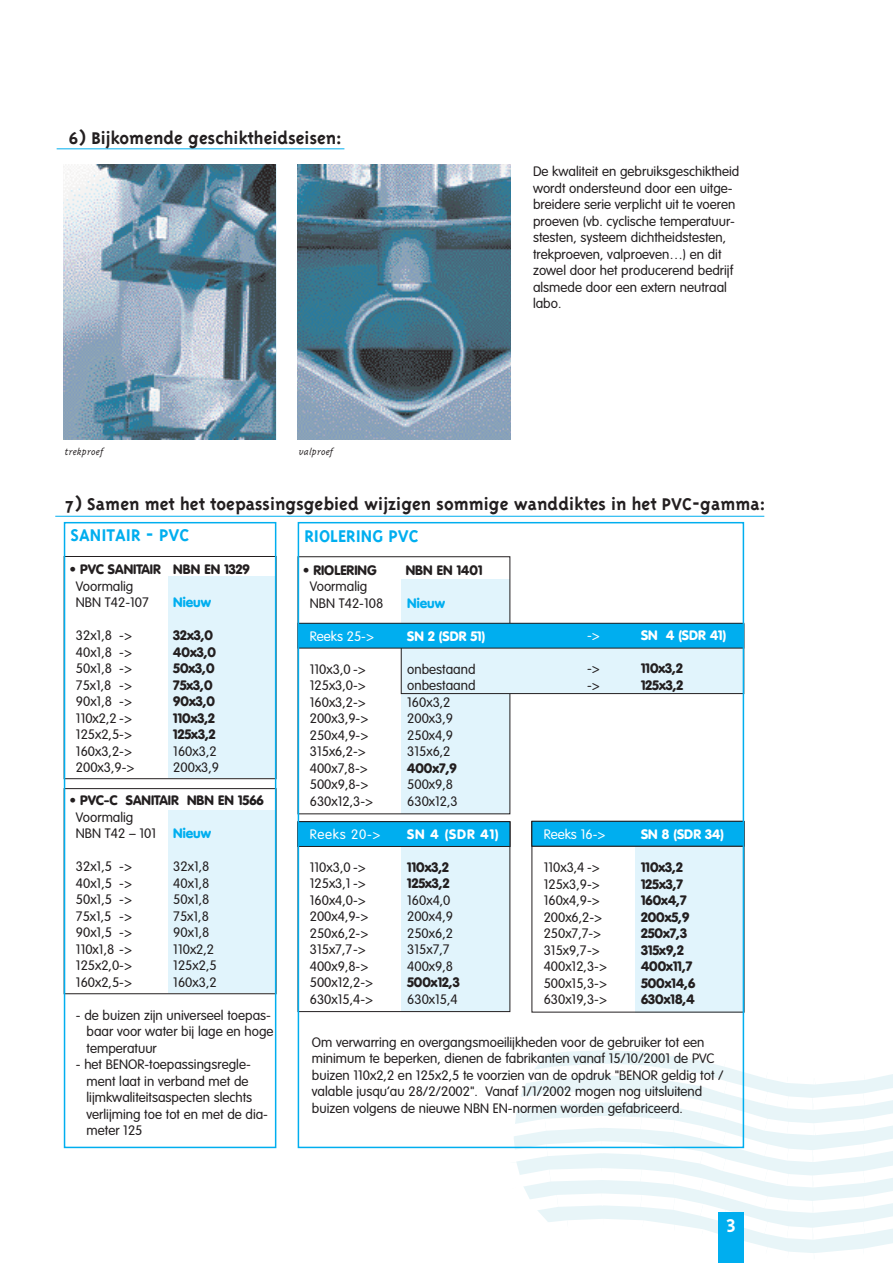
<style>
.page{position:relative;width:893px;height:1263px;background:#fff}
.page>*{position:absolute;margin:0;border:0;box-sizing:border-box;transform-origin:0 0}
.t1{font:700 21px "Triplex";color:#fff}
.t2{font:700 19.5px "Triplex";color:#231f20}
.t3{font:700 19.5px "Triplex";color:#00aeef}
.t4{font:300 13.5px/16.5px "VAG Rounded";color:#231f20}
.t5{font:900 13.5px "VAG Rounded";color:#231f20}
.t6{font:900 13.5px "VAG Rounded";color:#fff}
.t7{font:300 13.5px "VAG Rounded";color:#fff}
.t8{font:900 13.5px "VAG Rounded";color:#00aeef}
.t9{font:italic 300 10.5px "Triplex";color:#231f20}
.s1{font-weight:300}
</style>
<div class="page">
<div style="left:402px;top:823px;width:108px;height:188px;background:#e1f4fc"></div>
<div style="left:402px;top:579px;width:108px;height:235px;background:#e1f4fc"></div>
<div style="left:635px;top:821px;width:109px;height:192px;background:#e1f4fc"></div>
<div style="left:168px;top:576px;width:108px;height:202px;background:#e1f4fc"></div>
<div style="left:168px;top:810px;width:108px;height:183px;background:#e1f4fc"></div>
<svg style="left:510px;top:1034px;width:383px;height:229px"></svg>
<div style="left:719px;top:1212px;width:25px;height:51px;background:#00aeef"></div>
<hr style="left:57px;top:149px;width:287px;height:1px;background:#00aeef">
<hr style="left:55px;top:516px;width:709px;height:1px;background:#00aeef">
<img style="left:64px;top:165px;width:211px;height:274px">
<img style="left:298px;top:165px;width:212px;height:275px">
<div style="left:298px;top:556px;width:212px;height:258px;border:1px solid #231f20"></div>
<div style="left:298px;top:822px;width:212px;height:24px;background:#00aeef"></div>
<div style="left:298px;top:821px;width:212px;height:26px;border:1px solid #231f20"></div>
<div style="left:532px;top:821px;width:212px;height:25px;background:#00aeef"></div>
<div style="left:531px;top:821px;width:213px;height:25px;border:1px solid #231f20"></div>
<div style="left:401px;top:624px;width:343px;height:69px;background:#e1f4fc"></div>
<div style="left:401px;top:624px;width:343px;height:70px;border:1px solid #231f20"></div>
<div style="left:298px;top:623px;width:446px;height:25px;background:#00aeef"></div>
<div style="left:298px;top:623px;width:446px;height:25px;border:1px solid #231f20"></div>
<div style="left:298px;top:522px;width:446px;height:626px;border:2px solid #00aeef"></div>
<div style="left:64px;top:522px;width:212px;height:626px;border:2px solid #00aeef"></div>
<h2 class="t2" style="left:69px;top:126px;width:275px">6) Bijkomende geschiktheidseisen:</h2>
<p class="t9" style="left:65px;top:446px;width:40px">trekproef</p>
<p class="t9" style="left:299px;top:446px;width:36px">valproef</p>
<p class="t4" style="left:533px;top:164px;width:208px">De kwaliteit en gebruiksgeschiktheid wordt ondersteund door een uitge&shy;breidere serie verplicht uit te voeren proeven (vb. cyclische temperatuur&shy;stesten, systeem dichtheidstesten, trekproeven, valproeven…) en dit zowel door het producerend bedrijf alsmede door een extern neutraal labo.</p>
<h2 class="t2" style="left:65px;top:492px;width:702px">7) Samen met het toepassingsgebied wijzigen sommige wanddiktes in het PVC-gamma:</h2>
<h2 class="t3" style="left:71px;top:523px;width:120px">SANITAIR - PVC</h2>
<p class="t5" style="left:69px;top:564px;width:182px">• PVC SANITAIR NBN EN 1329</p>
<p class="t4" style="left:76px;top:579px;width:74px">Voormalig<br>NBN T42-107</p>
<p class="t8" style="left:173px;top:597px;width:39px">Nieuw</p>
<p class="t4" style="left:76px;top:628px;width:58px">32x1,8 -&gt;</p>
<p class="t5" style="left:173px;top:630px;width:41px">32x3,0</p>
<p class="t4" style="left:76px;top:645px;width:58px">40x1,8 -&gt;</p>
<p class="t5" style="left:173px;top:646px;width:44px">40x3,0</p>
<p class="t4" style="left:76px;top:661px;width:58px">50x1,8 -&gt;</p>
<p class="t5" style="left:173px;top:663px;width:43px">50x3,0</p>
<p class="t4" style="left:76px;top:678px;width:58px">75x1,8 -&gt;</p>
<p class="t5" style="left:173px;top:679px;width:41px">75x3,0</p>
<p class="t4" style="left:76px;top:694px;width:58px">90x1,8 -&gt;</p>
<p class="t5" style="left:173px;top:696px;width:43px">90x3,0</p>
<p class="t4" style="left:76px;top:711px;width:58px">110x2,2 -&gt;</p>
<p class="t5" style="left:173px;top:712px;width:43px">110x3,2</p>
<p class="t4" style="left:76px;top:727px;width:58px">125x2,5-&gt;</p>
<p class="t5" style="left:173px;top:729px;width:44px">125x3,2</p>
<p class="t4" style="left:76px;top:744px;width:58px">160x3,2-&gt;</p>
<p class="t4" style="left:173px;top:744px;width:45px">160x3,2</p>
<p class="t4" style="left:76px;top:760px;width:60px">200x3,9-&gt;</p>
<p class="t4" style="left:173px;top:760px;width:47px">200x3,9</p>
<p class="t5" style="left:69px;top:795px;width:196px">• PVC-C SANITAIR NBN EN 1566</p>
<p class="t4" style="left:76px;top:810px;width:82px">Voormalig<br>NBN T42 – 101</p>
<p class="t8" style="left:173px;top:828px;width:39px">Nieuw</p>
<p class="t4" style="left:76px;top:859px;width:58px">32x1,5 -&gt;</p>
<p class="t4" style="left:173px;top:859px;width:38px">32x1,8</p>
<p class="t4" style="left:76px;top:876px;width:58px">40x1,5 -&gt;</p>
<p class="t4" style="left:173px;top:876px;width:38px">40x1,8</p>
<p class="t4" style="left:76px;top:892px;width:58px">50x1,5 -&gt;</p>
<p class="t4" style="left:173px;top:892px;width:38px">50x1,8</p>
<p class="t4" style="left:76px;top:909px;width:58px">75x1,5 -&gt;</p>
<p class="t4" style="left:173px;top:909px;width:37px">75x1,8</p>
<p class="t4" style="left:76px;top:925px;width:58px">90x1,5 -&gt;</p>
<p class="t4" style="left:173px;top:925px;width:38px">90x1,8</p>
<p class="t4" style="left:76px;top:942px;width:58px">110x1,8 -&gt;</p>
<p class="t4" style="left:173px;top:942px;width:42px">110x2,2</p>
<p class="t4" style="left:76px;top:958px;width:58px">125x2,0-&gt;</p>
<p class="t4" style="left:173px;top:958px;width:45px">125x2,5</p>
<p class="t4" style="left:76px;top:975px;width:58px">160x2,5-&gt;</p>
<p class="t4" style="left:173px;top:975px;width:45px">160x3,2</p>
<p class="t4" style="left:87px;top:1008px;width:189px;text-indent:-11px">- de buizen zijn universeel toepas&shy;baar voor water bij lage en hoge temperatuur</p>
<p class="t4" style="left:87px;top:1057px;width:183px;text-indent:-11px">- het BENOR-toepassingsregle&shy;ment laat in verband met de lijmkwaliteitsaspecten slechts verlijming toe tot en met de dia&shy;meter 125</p>
<h2 class="t3" style="left:304px;top:523px;width:116px">RIOLERING PVC</h2>
<p class="t5" style="left:303px;top:564px;width:75px"><span class="s1">•</span> RIOLERING</p>
<p class="t5" style="left:406px;top:564px;width:78px">NBN EN 1401</p>
<p class="t4" style="left:310px;top:579px;width:75px">Voormalig<br>NBN T42-108</p>
<p class="t8" style="left:407px;top:597px;width:39px">Nieuw</p>
<p class="t7" style="left:310px;top:630px;width:66px">Reeks 25-&gt;</p>
<p class="t6" style="left:407px;top:630px;width:80px">SN 2 (SDR 51)</p>
<p class="t4" style="left:310px;top:662px;width:58px">110x3,0 -&gt;</p>
<p class="t4" style="left:407px;top:662px;width:70px">onbestaand</p>
<p class="t4" style="left:310px;top:678px;width:58px">125x3,0-&gt;</p>
<p class="t4" style="left:407px;top:678px;width:70px">onbestaand</p>
<p class="t4" style="left:310px;top:695px;width:58px">160x3,2-&gt;</p>
<p class="t4" style="left:407px;top:695px;width:45px">160x3,2</p>
<p class="t4" style="left:310px;top:711px;width:60px">200x3,9-&gt;</p>
<p class="t4" style="left:407px;top:711px;width:47px">200x3,9</p>
<p class="t4" style="left:310px;top:728px;width:60px">250x4,9-&gt;</p>
<p class="t4" style="left:407px;top:728px;width:47px">250x4,9</p>
<p class="t4" style="left:310px;top:744px;width:58px">315x6,2-&gt;</p>
<p class="t4" style="left:407px;top:744px;width:45px">315x6,2</p>
<p class="t4" style="left:310px;top:761px;width:60px">400x7,8-&gt;</p>
<p class="t5" style="left:407px;top:762px;width:51px">400x7,9</p>
<p class="t4" style="left:310px;top:777px;width:60px">500x9,8-&gt;</p>
<p class="t4" style="left:407px;top:777px;width:47px">500x9,8</p>
<p class="t4" style="left:310px;top:794px;width:65px">630x12,3-&gt;</p>
<p class="t4" style="left:407px;top:794px;width:52px">630x12,3</p>
<p class="t7" style="left:310px;top:828px;width:72px">Reeks 20-&gt;</p>
<p class="t6" style="left:407px;top:828px;width:93px">SN 4 (SDR 41)</p>
<p class="t4" style="left:310px;top:860px;width:58px">110x3,0 -&gt;</p>
<p class="t5" style="left:407px;top:861px;width:43px">110x3,2</p>
<p class="t4" style="left:310px;top:876px;width:58px">125x3,1 -&gt;</p>
<p class="t5" style="left:407px;top:878px;width:44px">125x3,2</p>
<p class="t4" style="left:310px;top:893px;width:58px">160x4,0-&gt;</p>
<p class="t4" style="left:407px;top:893px;width:45px">160x4,0</p>
<p class="t4" style="left:310px;top:909px;width:60px">200x4,9-&gt;</p>
<p class="t4" style="left:407px;top:909px;width:47px">200x4,9</p>
<p class="t4" style="left:310px;top:926px;width:60px">250x6,2-&gt;</p>
<p class="t4" style="left:407px;top:926px;width:47px">250x6,2</p>
<p class="t4" style="left:310px;top:942px;width:58px">315x7,7-&gt;</p>
<p class="t4" style="left:407px;top:942px;width:44px">315x7,7</p>
<p class="t4" style="left:310px;top:959px;width:60px">400x9,8-&gt;</p>
<p class="t4" style="left:407px;top:959px;width:47px">400x9,8</p>
<p class="t4" style="left:310px;top:975px;width:65px">500x12,2-&gt;</p>
<p class="t5" style="left:407px;top:977px;width:54px">500x12,3</p>
<p class="t4" style="left:310px;top:992px;width:65px">630x15,4-&gt;</p>
<p class="t4" style="left:407px;top:992px;width:52px">630x15,4</p>
<p class="t7" style="left:587px;top:630px;width:14px">-&gt;</p>
<p class="t6" style="left:641px;top:630px;width:87px">SN 4 (SDR 41)</p>
<p class="t4" style="left:587px;top:661px;width:14px">-&gt;</p>
<p class="t5" style="left:641px;top:663px;width:43px">110x3,2</p>
<p class="t4" style="left:587px;top:678px;width:14px">-&gt;</p>
<p class="t5" style="left:641px;top:679px;width:44px">125x3,2</p>
<p class="t7" style="left:544px;top:829px;width:63px">Reeks 16-&gt;</p>
<p class="t6" style="left:641px;top:829px;width:84px">SN 8 (SDR 34)</p>
<p class="t4" style="left:544px;top:860px;width:58px">110x3,4 -&gt;</p>
<p class="t5" style="left:641px;top:862px;width:43px">110x3,2</p>
<p class="t4" style="left:544px;top:877px;width:58px">125x3,9-&gt;</p>
<p class="t5" style="left:641px;top:878px;width:43px">125x3,7</p>
<p class="t4" style="left:544px;top:893px;width:58px">160x4,9-&gt;</p>
<p class="t5" style="left:641px;top:895px;width:47px">160x4,7</p>
<p class="t4" style="left:544px;top:910px;width:60px">200x6,2-&gt;</p>
<p class="t5" style="left:641px;top:911px;width:50px">200x5,9</p>
<p class="t4" style="left:544px;top:926px;width:59px">250x7,7-&gt;</p>
<p class="t5" style="left:641px;top:928px;width:48px">250x7,3</p>
<p class="t4" style="left:544px;top:943px;width:58px">315x9,7-&gt;</p>
<p class="t5" style="left:641px;top:944px;width:44px">315x9,2</p>
<p class="t4" style="left:544px;top:959px;width:65px">400x12,3-&gt;</p>
<p class="t5" style="left:641px;top:961px;width:53px">400x11,7</p>
<p class="t4" style="left:544px;top:976px;width:65px">500x15,3-&gt;</p>
<p class="t5" style="left:641px;top:977px;width:56px">500x14,6</p>
<p class="t4" style="left:544px;top:992px;width:65px">630x19,3-&gt;</p>
<p class="t5" style="left:641px;top:994px;width:55px">630x18,4</p>
<p class="t4" style="left:312px;top:1035px;width:413px">Om verwarring en overgangsmoeilijkheden voor de gebruiker tot een minimum te beperken, dienen de fabrikanten vanaf 15/10/2001 de PVC buizen 110x2,2 en 125x2,5 te voorzien van de opdruk "BENOR geldig tot / valable jusqu’au 28/2/2002". Vanaf 1/1/2002 mogen nog uitsluitend buizen volgens de nieuwe NBN EN-normen worden gefabriceerd.</p>
<h1 class="t1" style="left:726px;top:1210px;width:11px">3</h1>
</div>
